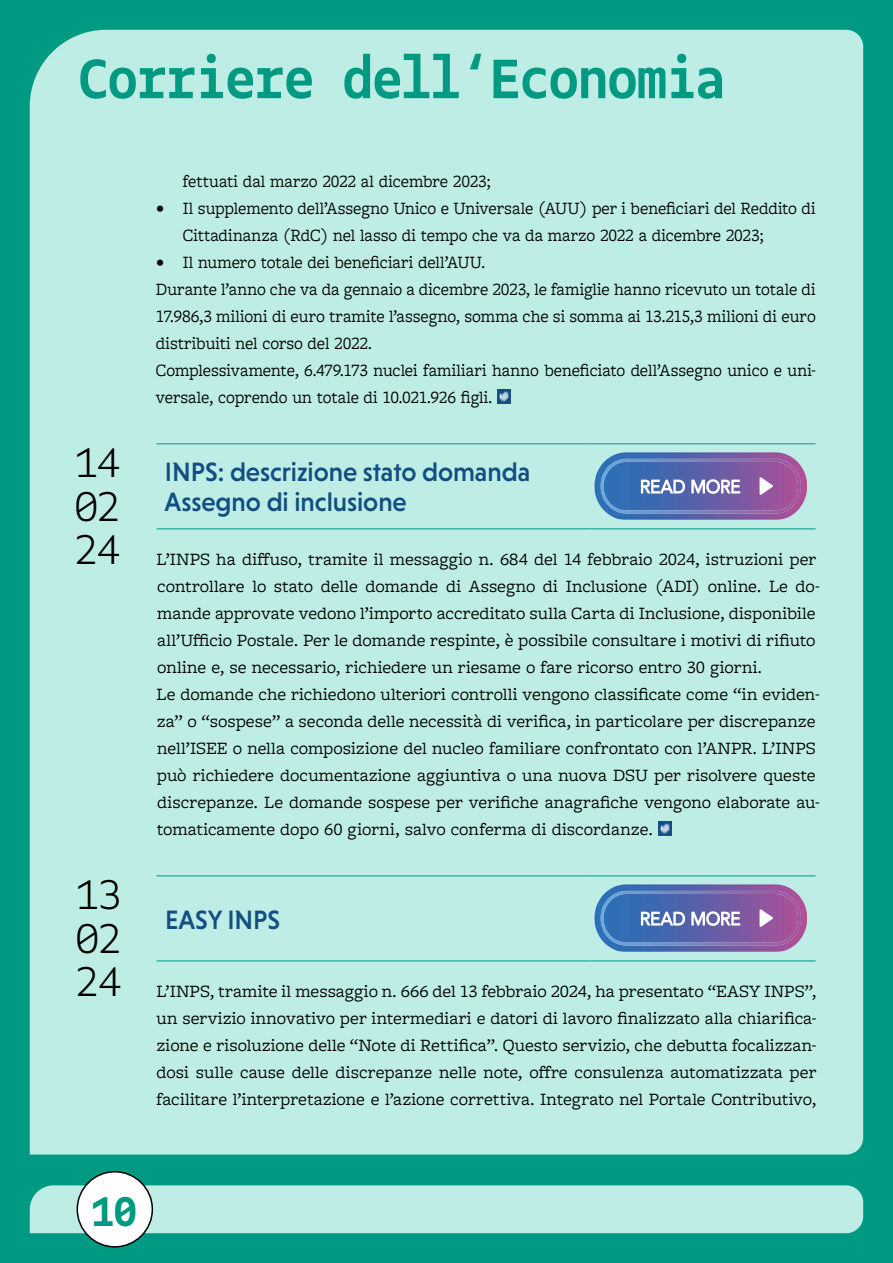
<style>
.page{position:relative;width:893px;height:1263px;background:#009982}
.page>*{position:absolute;margin:0;border:0;box-sizing:border-box;transform-origin:0 0}
.t1{font:700 60px "Gemeli Mono";letter-spacing:-.01em;color:#009982}
._4_DATA{font:300 45px "Gemeli Mono";color:#000}
.t2{font:700 45px "Gemeli Mono";color:#009982}
._1_Titolo_Norma{font:500 27px/30px "Niveau Grotesk";letter-spacing:-.005em;color:#124e82}
._2_Testo_Norma{font:18px/27px "Freight Macro Pro";letter-spacing:-.005em;color:#000}
</style>
<div class="page">
<div style="left:30px;top:30px;width:833px;height:1124px;background:#bdede4"></div>
<div style="left:30px;top:1185px;width:833px;height:48px;background:#bdede4"></div>
<div style="left:77px;top:1172px;width:75px;height:75px;background:#fff;border-radius:50%"></div>
<div style="left:77px;top:1171px;width:76px;height:76px;border:2px solid #000;border-radius:50%"></div>
<img style="left:497px;top:390px;width:14px;height:13px">
<hr style="left:156px;top:444px;width:434px;height:1px;background:#009982">
<hr style="left:590px;top:444px;width:226px;height:1px;background:#009982">
<hr style="left:156px;top:529px;width:434px;height:1px;background:#009982">
<hr style="left:590px;top:529px;width:226px;height:1px;background:#009982">
<img style="left:594px;top:452px;width:213px;height:68px">
<img style="left:601px;top:459px;width:200px;height:54px">
<svg style="left:641px;top:480px;width:44px;height:13px"></svg>
<svg style="left:691px;top:479px;width:49px;height:15px"></svg>
<svg style="left:759px;top:477px;width:14px;height:18px"></svg>
<svg style="left:658px;top:822px;width:13px;height:13px"></svg>
<hr style="left:156px;top:876px;width:434px;height:1px;background:#009982">
<hr style="left:590px;top:876px;width:226px;height:1px;background:#009982">
<hr style="left:156px;top:961px;width:434px;height:1px;background:#009982">
<hr style="left:590px;top:961px;width:226px;height:1px;background:#009982">
<img style="left:594px;top:884px;width:213px;height:68px">
<img style="left:601px;top:891px;width:200px;height:54px">
<svg style="left:641px;top:912px;width:44px;height:13px"></svg>
<svg style="left:691px;top:911px;width:49px;height:15px"></svg>
<svg style="left:759px;top:909px;width:14px;height:18px"></svg>
<h1 class="t1" style="left:78px;top:37px;width:649px">Corriere dell‘Economia</h1>
<p class="_4_DATA" style="left:75px;top:432px;width:47px">14</p>
<p class="_4_DATA" style="left:75px;top:475px;width:47px">02</p>
<p class="_4_DATA" style="left:75px;top:519px;width:47px">24</p>
<p class="_4_DATA" style="left:76px;top:864px;width:46px">13</p>
<p class="_4_DATA" style="left:76px;top:907px;width:46px">02</p>
<p class="_4_DATA" style="left:76px;top:951px;width:46px">24</p>
<p class="_2_Testo_Norma" style="left:183px;top:167px;width:309px">fettuati dal marzo 2022 al dicembre 2023;</p>
<p class="_2_Testo_Norma" style="left:183px;top:194px;width:634px;text-indent:-27px">• Il supplemento dell’Assegno Unico e Universale (AUU) per i beneficiari del Reddito di<br>Cittadinanza (RdC) nel lasso di tempo che va da marzo 2022 a dicembre 2023;</p>
<p class="_2_Testo_Norma" style="left:156px;top:248px;width:331px">• Il numero totale dei beneficiari dell’AUU.</p>
<p class="_2_Testo_Norma" style="left:156px;top:275px;width:661px;text-align:justify">Durante l’anno che va da gennaio a dicembre 2023, le famiglie hanno ricevuto un totale di 17.986,3 milioni di euro tramite l’assegno, somma che si somma ai 13.215,3 milioni di euro distribuiti nel corso del 2022.</p>
<p class="_2_Testo_Norma" style="left:156px;top:356px;width:661px">Complessivamente, 6.479.173 nuclei familiari hanno beneficiato dell’Assegno unico e uni&shy;versale, coprendo un totale di 10.021.926 figli.</p>
<p class="_1_Titolo_Norma" style="left:165px;top:457px;width:367px">INPS: descrizione stato domanda<br>Assegno di inclusione</p>
<p class="_2_Testo_Norma" style="left:157px;top:545px;width:664px">L’INPS ha diffuso, tramite il messaggio n. 684 del 14 febbraio 2024, istruzioni per controllare lo stato delle domande di Assegno di Inclusione (ADI) online. Le do&shy;mande approvate vedono l’importo accreditato sulla Carta di Inclusione, disponibile all’Ufficio Postale. Per le domande respinte, è possibile consultare i motivi di rifiuto online e, se necessario, richiedere un riesame o fare ricorso entro 30 giorni.</p>
<p class="_2_Testo_Norma" style="left:157px;top:680px;width:664px">Le domande che richiedono ulteriori controlli vengono classificate come “in eviden&shy;za” o “sospese” a seconda delle necessità di verifica, in particolare per discrepanze nell’ISEE o nella composizione del nucleo familiare confrontato con l’ANPR. L’INPS può richiedere documentazione aggiuntiva o una nuova DSU per risolvere queste discrepanze. Le domande sospese per verifiche anagrafiche vengono elaborate au&shy;tomaticamente dopo 60 giorni, salvo conferma di discordanze.</p>
<p class="_1_Titolo_Norma" style="left:165px;top:904px;width:117px">EASY INPS</p>
<p class="_2_Testo_Norma" style="left:156px;top:977px;width:661px;text-align:justify">L’INPS, tramite il messaggio n. 666 del 13 febbraio 2024, ha presentato “EASY INPS”, un servizio innovativo per intermediari e datori di lavoro finalizzato alla chiarifica&shy;zione e risoluzione delle “Note di Rettifica”. Questo servizio, che debutta focalizzan&shy;dosi sulle cause delle discrepanze nelle note, offre consulenza automatizzata per facilitare l’interpretazione e l’azione correttiva. Integrato nel Portale Contributivo,</p>
<h2 class="t2" style="left:92px;top:1180px;width:47px">10</h2>
</div>
